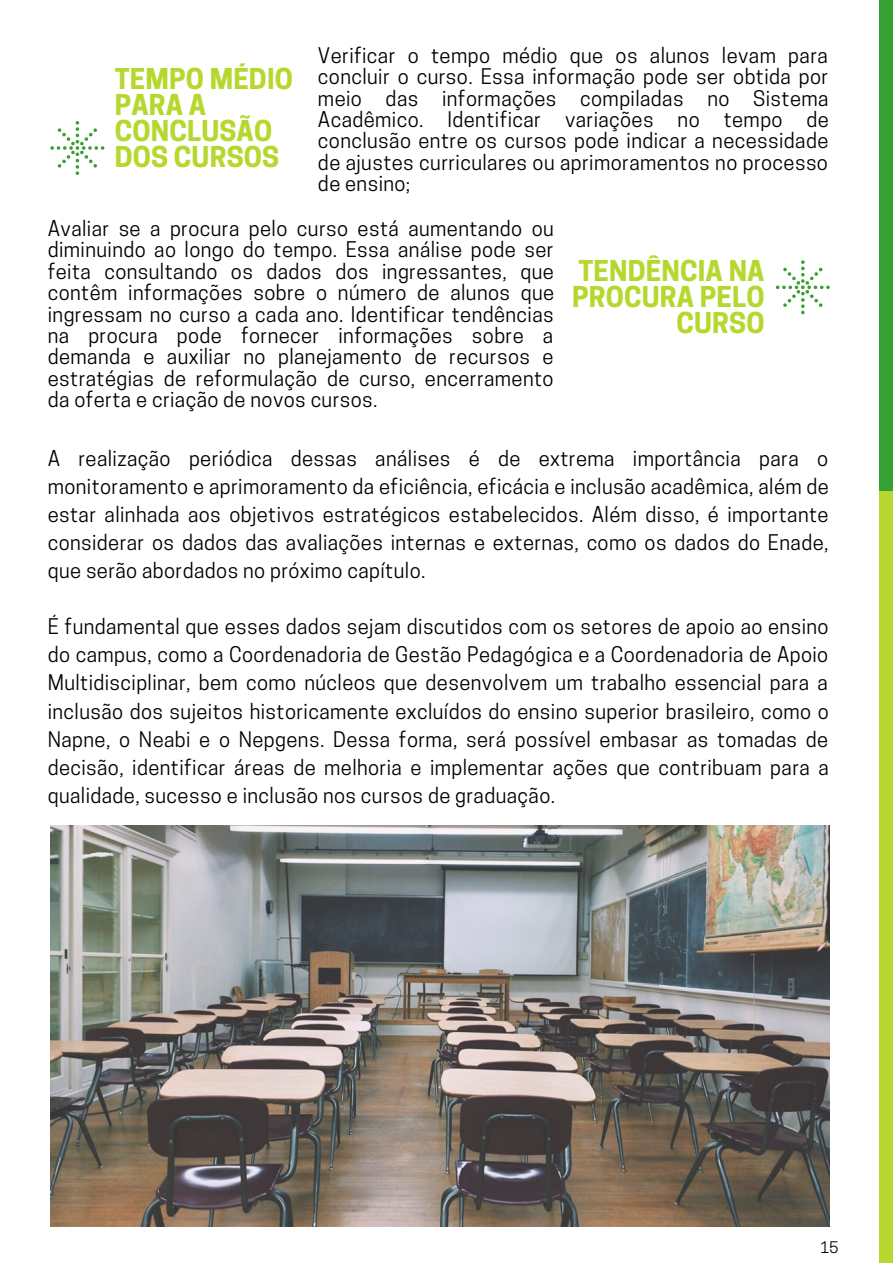
<style>
.page{position:relative;width:893px;height:1264px;background:#fff}
.page>*{position:absolute;margin:0;border:0;box-sizing:border-box;transform-origin:0 0}
.t1{font:700 27px/25.8px "Cooper Hewitt";letter-spacing:.005em;color:#b6d82e;text-align:right}
.t2{font:20.25px/21.3px "Cooper Hewitt";letter-spacing:.02em;color:#000;text-align:justify}
.t3{font:15px "Cooper Hewitt";color:#000}
</style>
<div class="page">
<div style="left:879px;top:0;width:13px;height:491px;background:#37a033"></div>
<div style="left:879px;top:491px;width:13px;height:771px;background:#b6d82e"></div>
<svg style="left:775px;top:260px;width:54px;height:54px"></svg>
<svg style="left:50px;top:121px;width:54px;height:54px"></svg>
<img style="left:50px;top:825px;width:779px;height:401px">
<p class="t1" style="left:115px;top:70px;width:180px;text-align:left">TEMPO MÉDIO<br>PARA A<br>CONCLUSÃO<br>DOS CURSOS</p>
<p class="t2" style="left:318px;top:47px;width:512px">Verificar o tempo médio que os alunos levam para concluir o curso. Essa informação pode ser obtida por meio das informações compiladas no Sistema Acadêmico. Identificar variações no tempo de conclusão entre os cursos pode indicar a necessidade de ajustes curriculares ou aprimoramentos no processo de ensino;</p>
<p class="t2" style="left:48px;top:220px;width:508px">Avaliar se a procura pelo curso está aumentando ou diminuindo ao longo do tempo. Essa análise pode ser feita consultando os dados dos ingressantes, que contêm informações sobre o número de alunos que ingressam no curso a cada ano. Identificar tendências na procura pode fornecer informações sobre a demanda e auxiliar no planejamento de recursos e estratégias de reformulação de curso, encerramento da oferta e criação de novos cursos.</p>
<p class="t2" style="left:48px;top:446px;width:782px;line-height:28px">A realização periódica dessas análises é de extrema importância para o monitoramento e aprimoramento da eficiência, eficácia e inclusão acadêmica, além de estar alinhada aos objetivos estratégicos estabelecidos. Além disso, é importante considerar os dados das avaliações internas e externas, como os dados do Enade, que serão abordados no próximo capítulo.</p>
<p class="t2" style="left:48px;top:615px;width:782px;line-height:28px">É fundamental que esses dados sejam discutidos com os setores de apoio ao ensino do campus, como a Coordenadoria de Gestão Pedagógica e a Coordenadoria de Apoio Multidisciplinar, bem como núcleos que desenvolvem um trabalho essencial para a inclusão dos sujeitos historicamente excluídos do ensino superior brasileiro, como o Napne, o Neabi e o Nepgens. Dessa forma, será possível embasar as tomadas de decisão, identificar áreas de melhoria e implementar ações que contribuam para a qualidade, sucesso e inclusão nos cursos de graduação.</p>
<p class="t1" style="left:572px;top:261px;width:194px">TENDÊNCIA NA<br>PROCURA PELO<br>CURSO</p>
<p class="t3" style="left:820px;top:1241px;width:19px">15</p>
</div>
